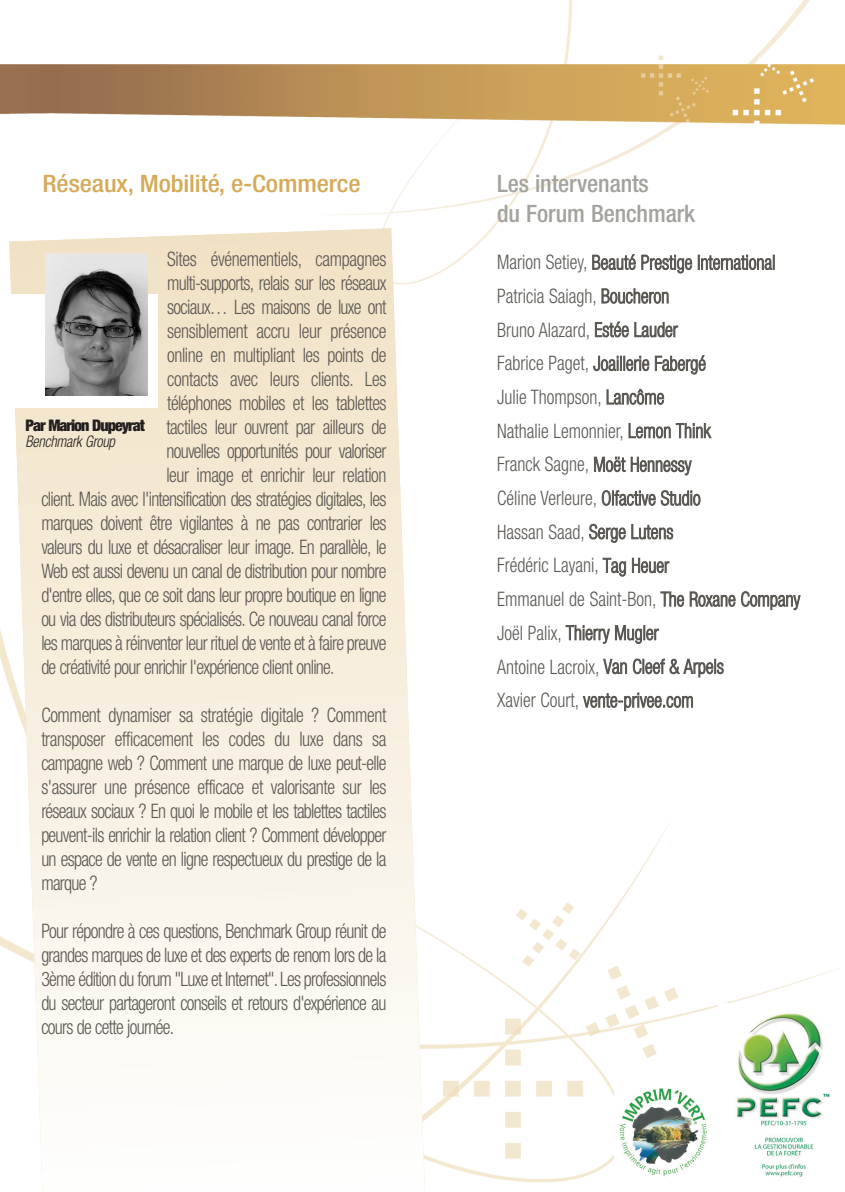
<style>
.page{position:relative;width:845px;height:1192px;background:#fff}
.page>*{position:absolute;margin:0;border:0;box-sizing:border-box;transform-origin:0 0}
.t1{font:500 condensed 24px/30px "Helvetica Neue LT Std";letter-spacing:-.005em;color:#a2a39d}
.t2{font:500 condensed 24px "Helvetica Neue LT Std";letter-spacing:-.005em;color:#d5aa59;scale:1.1 1}
.t3{font:300 condensed 20px/24px "Helvetica Neue LT Std";letter-spacing:-.03em;color:#5a5753;text-align:justify;scale:.9 1}
.t4{font:300 condensed 20px/33.6px "Helvetica Neue LT Std";color:#5a5753;scale:.9 1}
.t5{font:900 condensed 16px "Helvetica Neue LT Std";letter-spacing:-.06em;color:#231f20}
.t6{font:italic 300 condensed 16px "Helvetica Neue LT Std";letter-spacing:-.015em;color:#231f20;scale:.9 1}
</style>
<div class="page">
<img style="left:0;top:0;width:845px;height:1183px">
<svg style="left:9px;top:228px;width:416px;height:964px"></svg>
<div style="left:5px;top:294px;width:153px;height:114px;background:#fff"></div>
<img style="left:615px;top:1079px;width:96px;height:104px">
<div style="left:718px;top:1003px;width:118px;height:184px;background:#fff"></div>
<img style="left:736px;top:1013px;width:95px;height:164px">
<img style="left:45px;top:254px;width:102px;height:141px">
<p class="t2" style="left:43px;top:175px;width:291px">Réseaux, Mobilité, e-Commerce</p>
<p class="t3" style="left:167px;top:248px;width:245px">Sites événementiels, campagnes</p>
<p class="t3" style="left:167px;top:272px;width:245px">multi-supports, relais sur les réseaux</p>
<p class="t3" style="left:167px;top:296px;width:245px">sociaux… Les maisons de luxe ont</p>
<p class="t3" style="left:167px;top:320px;width:245px">sensiblement accru leur présence</p>
<p class="t3" style="left:167px;top:344px;width:245px">online en multipliant les points de</p>
<p class="t3" style="left:167px;top:368px;width:245px">contacts avec leurs clients. Les</p>
<p class="t3" style="left:167px;top:392px;width:245px">téléphones mobiles et les tablettes</p>
<p class="t3" style="left:166px;top:416px;width:246px">tactiles leur ouvrent par ailleurs de</p>
<p class="t3" style="left:166px;top:440px;width:246px">nouvelles opportunités pour valoriser</p>
<p class="t3" style="left:166px;top:464px;width:246px">leur image et enrichir leur relation</p>
<p class="t3" style="left:41px;top:488px;width:385px">client. Mais avec l'intensification des stratégies digitales, les</p>
<p class="t3" style="left:41px;top:512px;width:385px">marques doivent être vigilantes à ne pas contrarier les</p>
<p class="t3" style="left:41px;top:536px;width:385px">valeurs du luxe et désacraliser leur image. En parallèle, le</p>
<p class="t3" style="left:41px;top:560px;width:385px">Web est aussi devenu un canal de distribution pour nombre</p>
<p class="t3" style="left:41px;top:584px;width:385px">d'entre elles, que ce soit dans leur propre boutique en ligne</p>
<p class="t3" style="left:41px;top:608px;width:385px">ou via des distributeurs spécialisés. Ce nouveau canal force</p>
<p class="t3" style="left:41px;top:632px;width:385px">les marques à réinventer leur rituel de vente et à faire preuve</p>
<p class="t3" style="left:41px;top:656px;width:327px">de créativité pour enrichir l'expérience client online.</p>
<p class="t3" style="left:41px;top:704px;width:385px">Comment dynamiser sa stratégie digitale ? Comment transposer efficacement les codes du luxe dans sa campagne web ? Comment une marque de luxe peut-elle s'assurer une présence efficace et valorisante sur les réseaux sociaux ? En quoi le mobile et les tablettes tactiles peuvent-ils enrichir la relation client ? Comment développer un espace de vente en ligne respectueux du prestige de la marque ?</p>
<p class="t3" style="left:41px;top:920px;width:385px">Pour répondre à ces questions, Benchmark Group réunit de grandes marques de luxe et des experts de renom lors de la 3ème édition du forum "Luxe et Internet". Les professionnels du secteur partageront conseils et retours d'expérience au cours de cette journée.</p>
<p class="t5" style="left:26px;top:416px;width:121px">Par Marion Dupeyrat</p>
<p class="t6" style="left:26px;top:435px;width:101px">Benchmark Group</p>
<p class="t1" style="left:497px;top:171px;width:199px">Les intervenants<br>du Forum Benchmark</p>
<p class="t4" style="left:497px;top:247px;width:338px">Marion Setiey, Beauté Prestige International<br>Patricia Saiagh, Boucheron<br>Bruno Alazard, Estée Lauder<br>Fabrice Paget, Joaillerie Fabergé<br>Julie Thompson, Lancôme<br>Nathalie Lemonnier, Lemon Think<br>Franck Sagne, Moët Hennessy<br>Céline Verleure, Olfactive Studio<br>Hassan Saad, Serge Lutens<br>Frédéric Layani, Tag Heuer<br>Emmanuel de Saint-Bon, The Roxane Company<br>Joël Palix, Thierry Mugler<br>Antoine Lacroix, Van Cleef &amp; Arpels<br>Xavier Court, vente-privee.com</p>
</div>
